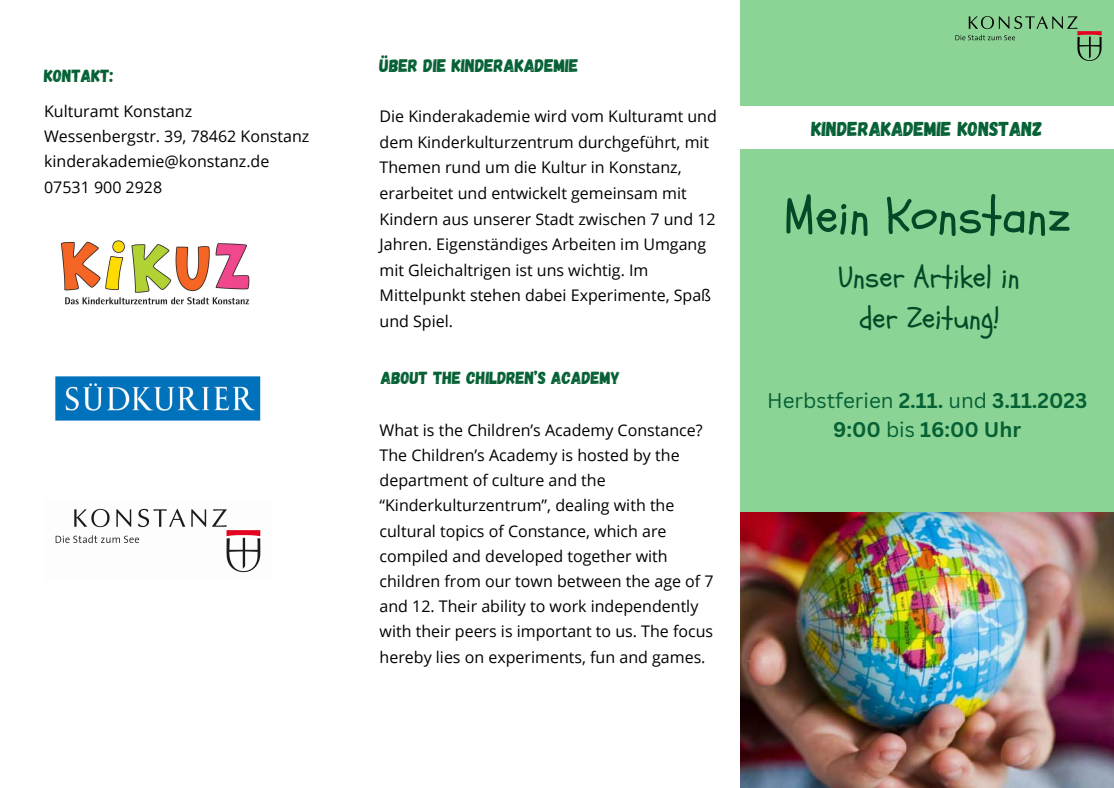
<style>
.page{position:relative;width:1114px;height:788px;background:#fff}
.page>*{position:absolute;margin:0;border:0;box-sizing:border-box;transform-origin:0 0}
.t1{font:50.9px "Schoolbell";color:#024927}
.t2{font:29.65px/41.2px "Schoolbell";color:#024927;text-align:center}
.t3{font:20.65px "Canva Sans";color:#056034}
.t4{font:700 20.65px "Canva Sans";color:#056034}
.t5{font:20.1px "Gagalin";color:#056034}
.t6{font:18.15px "Gagalin";color:#056034}
.t7{font:17.5px "Gagalin";color:#056034}
.t8{font:17.45px "Gagalin";color:#056034}
.t9{font:16px/25.5px "Open Sans";color:#000}
.s1{font-weight:700}
.s2{font-weight:400}
</style>
<div class="page">
<div style="left:740px;top:0;width:374px;height:787px;background:#8cd495"></div>
<div style="left:740px;top:107px;width:374px;height:42px;background:#fff"></div>
<img style="left:740px;top:512px;width:374px;height:275px">
<img style="left:55px;top:376px;width:206px;height:45px">
<img style="left:61px;top:240px;width:189px;height:65px">
<img style="left:55px;top:508px;width:206px;height:65px">
<img style="left:955px;top:16px;width:147px;height:45px">
<p class="t7" style="left:44px;top:64px;width:71px">KONTAKT:</p>
<p class="t9" style="left:44px;top:98px;width:150px">Kulturamt Konstanz</p>
<p class="t9" style="left:44px;top:123px;width:267px">Wessenbergstr. 39, 78462 Konstanz</p>
<p class="t9" style="left:44px;top:148px;width:227px">kinderakademie@konstanz.de</p>
<p class="t9" style="left:44px;top:173px;width:120px">07531 900 2928</p>
<p class="t6" style="left:379px;top:53px;width:200px">ÜBER DIE KINDERAKADEMIE</p>
<p class="t9" style="left:379px;top:103px;width:339px">Die Kinderakademie wird vom Kulturamt und dem Kinderkulturzentrum durchgeführt, mit Themen rund um die Kultur in Konstanz, erarbeitet und entwickelt gemeinsam mit Kindern aus unserer Stadt zwischen 7 und 12<br>Jahren. Eigenständiges Arbeiten im Umgang mit Gleichaltrigen ist uns wichtig. Im Mittelpunkt stehen dabei Experimente, Spaß und Spiel.</p>
<p class="t8" style="left:381px;top:367px;width:241px">ABOUT THE CHILDREN’S ACADEMY</p>
<p class="t9" style="left:379px;top:416px;width:325px">What is the Children’s Academy Constance?</p>
<p class="t9" style="left:379px;top:442px;width:336px;line-height:25.2px">The Children’s Academy is hosted by the department of culture and the “Kinderkulturzentrum”, dealing with the cultural topics of Constance, which are compiled and developed together with children from our town between the age of 7 and 12. Their ability to work independently with their peers is important to us. The focus hereby lies on experiments, fun and games.</p>
<p class="t5" style="left:811px;top:116px;width:233px">KINDERAKADEMIE KONSTANZ</p>
<p class="t1" style="left:783px;top:182px;width:289px">Mein Konstanz</p>
<p class="t2" style="left:839px;top:257px;width:182px">Unser Artikel in der Zeitung!</p>
<p class="t3" style="left:767px;top:386px;width:322px">Herbstferien <span class="s1">2.11.</span> und <span class="s1">3.11.2023</span></p>
<p class="t4" style="left:833px;top:415px;width:189px">9:00 <span class="s2">bis</span> 16:00 Uhr</p>
</div>
